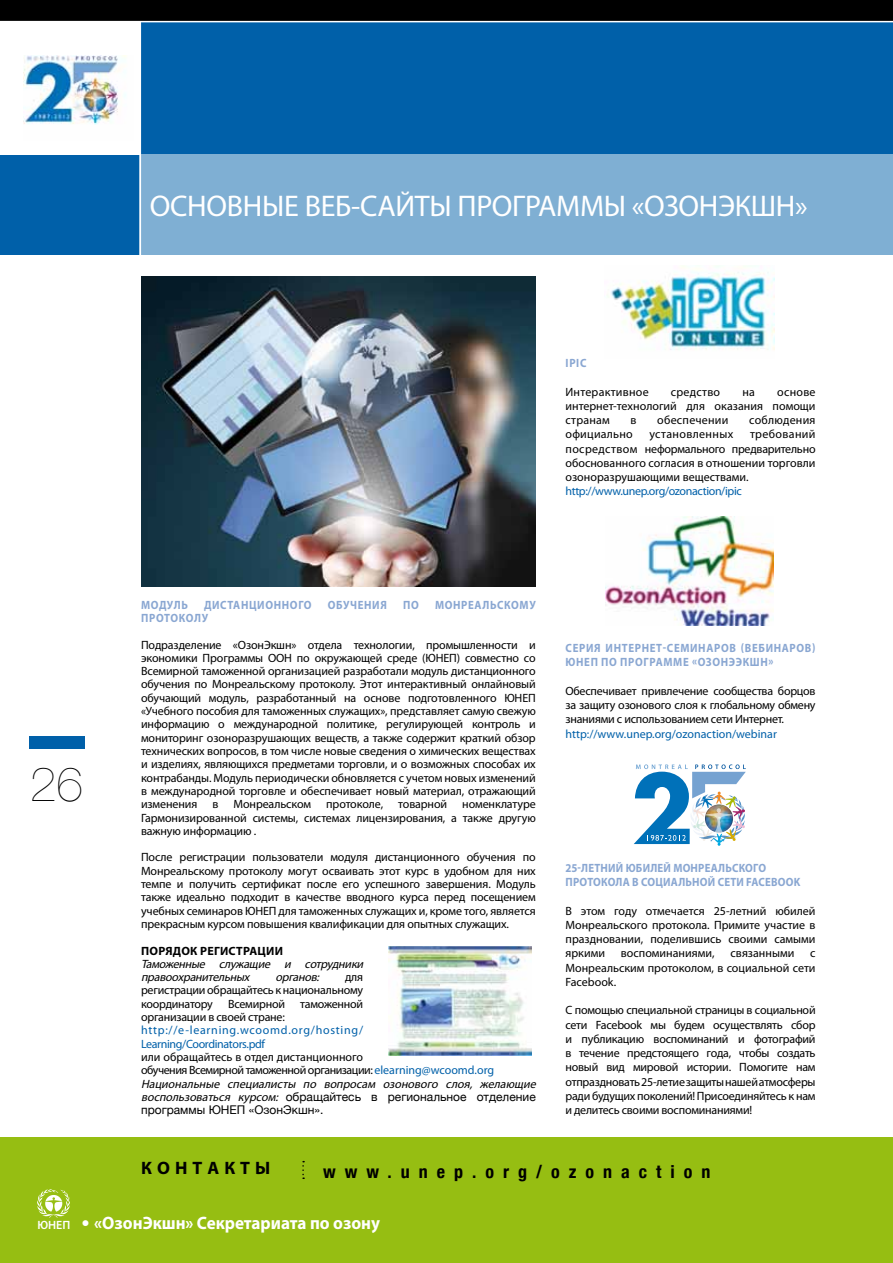
<style>
.page{position:relative;width:893px;height:1263px;background:#fff}
.page>*{position:absolute;margin:0;border:0;box-sizing:border-box;transform-origin:0 0}
.t1{font:200 48px "Helvetica Neue";color:#000}
.t2{font:30px "Myriad Pro";letter-spacing:-.01em;color:#fff}
.t3{font:700 18px "Myriad Pro";color:#fff;scale:.95 1}
.t4{font:700 condensed 18px "Helvetica Neue";letter-spacing:.5em;color:#000}
.t5{font:700 18px "Myriad Pro";color:#000}
.t6{font:12px/13.4px "Myriad Pro";letter-spacing:-.01em;color:#000;text-align:justify}
.t7{font:700 12px/14.2px "Myriad Pro";letter-spacing:.055em;color:#8aa7d2;scale:.9 1}
.t8{font:12px/13.4px "Helvetica Neue";color:#000}
.t9{font:12px/13.4px "Myriad Pro";letter-spacing:.055em;color:#0060a9}
.t10{font:700 12px/14.2px "Myriad Pro";letter-spacing:.02em;color:#8aa7d2;scale:.9 1}
.t11{font:italic 12px/13.4px "Myriad Pro";color:#000}
.t12{font:12px "Myriad Pro";letter-spacing:.02em;color:#000}
.t13{font:12px "Myriad Pro";letter-spacing:-.005em;color:#0060a9}
.t14{font:12px "Myriad Pro";letter-spacing:-.03em;color:#0060a9}
.t15{font:700 12px "Myriad Pro";letter-spacing:.02em;color:#000}
.t16{font:12px "Myriad Pro";letter-spacing:.03em;color:#000}
.s1{color:#0060a9}
.s2{font-style:italic}
.s3{font-family:"Myriad Pro";font-style:italic}
.s4{font-weight:600;font-size:12px}
.s5{font-family:"Helvetica Neue";font-size:16.5px}
</style>
<div class="page">
<div style="left:0;top:22px;width:893px;height:233px;background:#0060a9"></div>
<div style="left:0;top:1137px;width:893px;height:126px;background:#96be12"></div>
<div style="left:0;top:0;width:893px;height:21px;background:#000"></div>
<div style="left:30px;top:736px;width:55px;height:12px;background:#0060a9"></div>
<div style="left:140px;top:155px;width:753px;height:100px;background:#7fafd3"></div>
<hr style="left:140px;top:22px;width:1px;height:233px;background:#fff">
<div style="left:0;top:22px;width:140px;height:133px;background:#fff"></div>
<img style="left:24px;top:55px;width:102px;height:70px">
<img style="left:607px;top:266px;width:168px;height:84px">
<img style="left:141px;top:276px;width:394px;height:311px">
<img style="left:388px;top:946px;width:143px;height:110px">
<img style="left:606px;top:517px;width:168px;height:108px">
<img style="left:634px;top:764px;width:112px;height:82px">
<svg style="left:37px;top:1189px;width:33px;height:29px"></svg>
<svg style="left:302px;top:1161px;width:2px;height:18px"></svg>
<h2 class="t2" style="left:150px;top:188px;width:659px">ОСНОВНЫ Е ВЕБ-САЙТЫ ПРОГРАММЫ «ОЗОНЭКШН»</h2>
<h1 class="t1" style="left:30px;top:756px;width:55px">26</h1>
<p class="t7" style="left:566px;top:355px;width:25px">iPic</p>
<p class="t12" style="left:565px;top:384px;width:85px">Интерактивное</p>
<p class="t12" style="left:671px;top:384px;width:51px">средство</p>
<p class="t6" style="left:742px;top:385px;width:14px">на</p>
<p class="t6" style="left:565px;top:384px;width:252px;line-height:14.2px;text-indent:212px">основе интернет-технологий для оказания помощи странам</p>
<p class="t6" style="left:631px;top:413px;width:7px">в</p>
<p class="t12" style="left:657px;top:413px;width:73px">обеспечении</p>
<p class="t12" style="left:749px;top:413px;width:68px">соблюдения</p>
<p class="t12" style="left:565px;top:427px;width:69px">официально</p>
<p class="t16" style="left:649px;top:427px;width:85px">установленных</p>
<p class="t6" style="left:565px;top:427px;width:252px;line-height:14.2px;text-indent:185px">требований посредством неформального предварительно обоснованного согласия в отношении торговли озоноразрушающими веществами.</p>
<p class="t14" style="left:565px;top:484px;width:178px">http://www.unep.org/ozonaction/ipic</p>
<p class="t7" style="left:141px;top:597px;width:53px">МОДУЛЬ</p>
<p class="t7" style="left:204px;top:597px;width:121px">ДИСТАНЦИОННОГО</p>
<p class="t7" style="left:328px;top:597px;width:67px">ОБУЧЕНИЯ</p>
<p class="t7" style="left:403px;top:597px;width:19px">ПО</p>
<p class="t7" style="left:435px;top:597px;width:113px">МОНРЕАЛЬСКОМУ</p>
<p class="t7" style="left:141px;top:610px;width:76px">ПРОТОКОЛУ</p>
<p class="t6" style="left:141px;top:638px;width:396px">Подразделение «ОзонЭкшн» отдела технологии, промышленности и экономики Программы ООН по окружающей среде (ЮНЕП) совместно со Всемирной таможенной организацией разработали модуль дистанционного обучения по Монреальскому протоколу. Этот интерактивный онлайновый обучающий модуль, разработанный на основе подготовленного ЮНЕП «Учебного пособия для таможенных служащих», представляет самую свежую информацию о международной политике, регулирующей контроль и мониторинг озоноразрушающих веществ, а также содержит краткий обзор технических вопросов, в том числе новые сведения о химических веществах и изделиях, являющихся предметами торговли, и о возможных способах их контрабанды. Модуль периодически обновляется с учетом новых изменений в международной торговле и обеспечивает новый материал, отражающий изменения</p>
<p class="t6" style="left:212px;top:797px;width:7px">в</p>
<p class="t6" style="left:234px;top:797px;width:79px">Монреальском</p>
<p class="t6" style="left:326px;top:797px;width:58px">протоколе,</p>
<p class="t6" style="left:398px;top:797px;width:50px">товарной</p>
<p class="t6" style="left:141px;top:797px;width:396px;text-indent:321px">номенклатуре Гармонизированной системы, системах лицензирования, а также другую важную информацию .</p>
<p class="t6" style="left:141px;top:850px;width:396px">После регистрации пользователи модуля дистанционного обучения по Монреальскому протоколу могут осваивать этот курс в удобном для них темпе и получить сертификат после его успешного завершения. Модуль также идеально подходит в качестве вводного курса перед посещением учебных семинаров ЮНЕП для таможенных служащих и, кроме того, является прекрасным курсом повышения квалификации для опытных служащих.</p>
<p class="t15" style="left:141px;top:943px;width:143px">ПОРЯДОК РЕГИСТРАЦИИ</p>
<p class="t11" style="left:141px;top:957px;width:227px">Таможенные служащие и сотрудники правоохранительных</p>
<p class="t11" style="left:275px;top:970px;width:48px">органов:</p>
<p class="t6" style="left:141px;top:970px;width:224px;text-indent:204px">для регистрации обращайтесь к национальному координатору</p>
<p class="t6" style="left:228px;top:997px;width:58px">Всемирной</p>
<p class="t6" style="left:300px;top:997px;width:64px">таможенной</p>
<p class="t6" style="left:141px;top:1010px;width:145px">организации в своей стране:</p>
<p class="t9" style="left:141px;top:1023px;width:224px">http://e-learning.wcoomd.org/hosting/<br>Learning/Coordinators.pdf</p>
<p class="t6" style="left:141px;top:1050px;width:399px;text-align:left">или обращайтесь в отдел дистанционного<br>обучения Всемирной таможенной организации: <span class="s1">elearning@wcoomd.org<br></span><span class="s2">Национальные специалисты по вопросам озонового слоя, желающие</span></p>
<p class="t8" style="left:141px;top:1090px;width:396px"><span class="s3">воспользоваться курсом:</span> обращайтесь в региональное отделение программы ЮНЕП «ОзонЭкшн».</p>
<p class="t7" style="left:566px;top:640px;width:279px">СЕРИЯ ИНТЕРНЕТ-СЕМИНАРОВ (ВЕБИНАРОВ)<br>ЮНЕП ПО ПРОГРАММЕ «ОЗОНЭЭКШН»</p>
<p class="t6" style="left:565px;top:683px;width:252px;line-height:14.2px">Обеспечивает привлечение сообщества борцов за защиту озонового слоя к глобальному обмену знаниями с использованием сети Интернет.</p>
<p class="t13" style="left:565px;top:726px;width:213px">http://www.unep.org/ozonaction/webinar</p>
<p class="t10" style="left:565px;top:860px;width:263px">25-ЛЕТНИЙ ЮБИЛЕЙ МОНРЕАЛЬСКОГО<br>ПРОТОКОЛА В СОЦИАЛЬНОЙ СЕТИ FACEBOOK</p>
<p class="t6" style="left:565px;top:903px;width:252px;line-height:14.2px">В этом году отмечается 25-летний юбилей Монреальского протокола. Примите участие в праздновании, поделившись своими самыми яркими</p>
<p class="t6" style="left:565px;top:946px;width:252px;line-height:14.2px;text-indent:245px">с Монреальским протоколом, в социальной сети Facebook.</p>
<p class="t6" style="left:565px;top:1003px;width:252px;line-height:14.2px">С помощью специальной страницы в социальной сети Facebook мы будем осуществлять сбор и публикацию воспоминаний и фотографий в течение предстоящего года, чтобы создать новый вид мировой истории. Помогите нам отпраздновать 25-летие защиты нашей атмосферы ради будущих поколений! Присоединяйтесь к нам и делитесь своими воспоминаниями!</p>
<p class="t6" style="left:621px;top:946px;width:95px">воспоминаниями,</p>
<p class="t6" style="left:731px;top:946px;width:65px">связанными</p>
<h3 class="t5" style="left:141px;top:1156px;width:131px">К О Н Т А К Т Ы</h3>
<h3 class="t4" style="left:323px;top:1161px;width:389px">www.unep.org/ozonaction</h3>
<h3 class="t3" style="left:37px;top:1211px;width:362px"><span class="s4">ЮНЕП</span> <span class="s5">•</span> «ОзонЭкшн» Секретариата по озону</h3>
</div>
